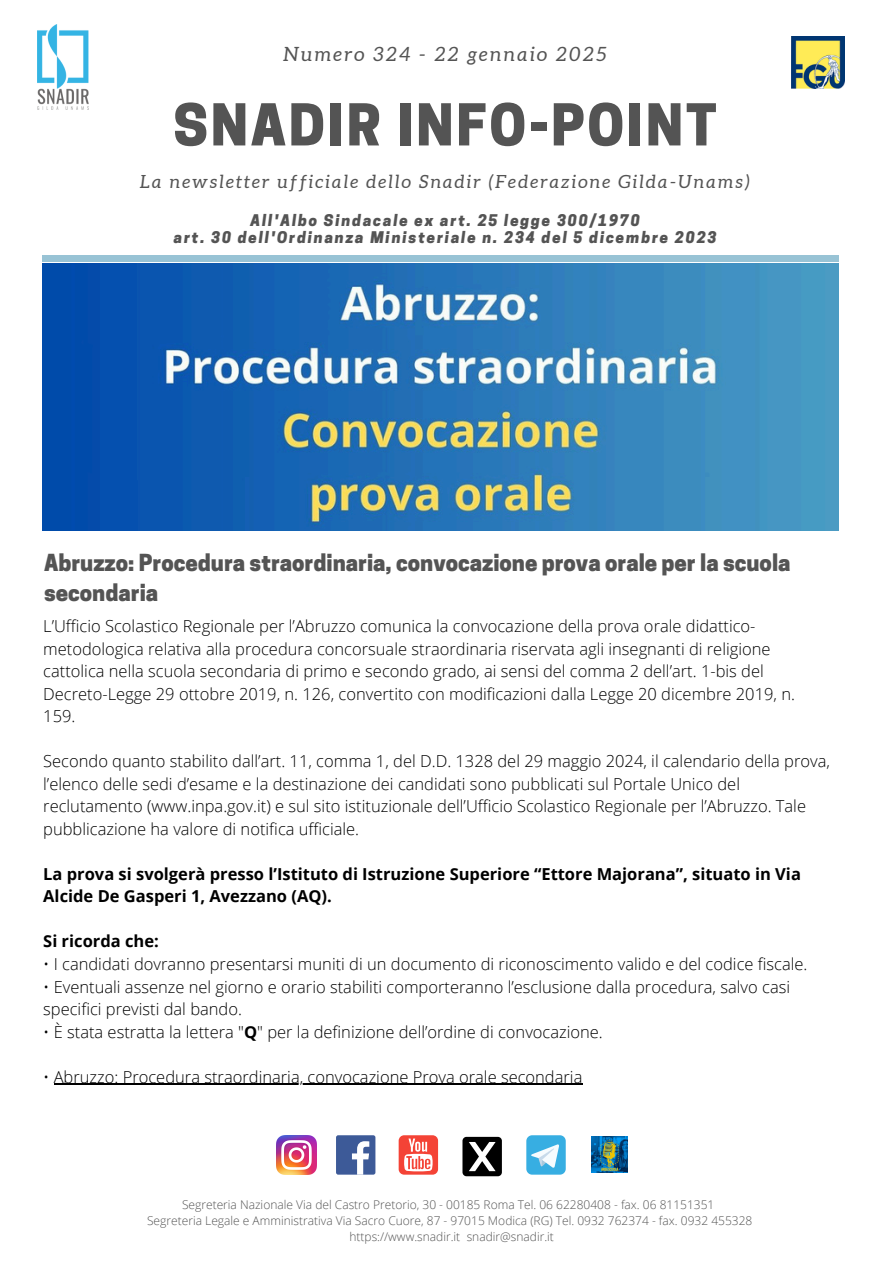
<style>
.page{position:relative;width:894px;height:1264px;background:#fff}
.page>*{position:absolute;margin:0;border:0;box-sizing:border-box;transform-origin:0 0}
.t1{font:800 54.15px "Cooper Hewitt";letter-spacing:.05em;color:#545454}
.t2{font:800 22.05px/30.3px "Cooper Hewitt";color:#545454}
.t3{font:italic 19.65px "Aleo";letter-spacing:.12em;color:#545454}
.t4{font:italic 18.15px "Aleo";letter-spacing:.12em;color:#545454}
.t5{font:300 16.5px/22.5px "Open Sans";color:#000}
.t6{font:700 16.5px/22.5px "Open Sans";color:#000}
.t7{font:italic 800 15.15px/16.8px "Cooper Hewitt";letter-spacing:.12em;color:#545454;text-align:center}
.t8{font:300 12px "Open Sans";color:#545454}
.s1{font-weight:700}
</style>
<div class="page">
<div style="left:43px;top:255px;width:795px;height:6px;background:#98c3d5"></div>
<img style="left:37px;top:25px;width:52px;height:84px">
<img style="left:791px;top:36px;width:53px;height:53px">
<img style="left:277px;top:1135px;width:39px;height:39px">
<div style="left:336px;top:1135px;width:39px;height:39px;background:#3d5a98;border-radius:2px"></div>
<svg style="left:352px;top:1141px;width:17px;height:33px"></svg>
<div style="left:398px;top:1135px;width:40px;height:39px;background:#f44336;border-radius:5px"></div>
<svg style="left:404px;top:1138px;width:28px;height:33px"></svg>
<svg style="left:526px;top:1135px;width:39px;height:39px"></svg>
<img style="left:591px;top:1136px;width:36px;height:36px">
<svg style="left:462px;top:1136px;width:39px;height:40px"></svg>
<img style="left:43px;top:264px;width:795px;height:266px">
<hr style="left:54px;top:1083px;width:528px;height:1px;background:#000">
<h5 class="t3" style="left:283px;top:43px;width:324px">Numero 324 - 22 gennaio 2025</h5>
<h5 class="t1" style="left:173px;top:105px;width:544px">SNADIR INFO-POINT</h5>
<h5 class="t4" style="left:140px;top:171px;width:611px">La newsletter ufficiale dello Snadir (Federazione Gilda-Unams)</h5>
<h4 class="t7" style="left:174px;top:214px;width:544px">All'Albo Sindacale ex art. 25 legge 300/1970<br>art. 30 dell'Ordinanza Ministeriale n. 234 del 5 dicembre 2023</h4>
<h5 class="t2" style="left:44px;top:550px;width:747px">Abruzzo: Procedura straordinaria, convocazione prova orale per la scuola secondaria</h5>
<p class="t5" style="left:43px;top:614px;width:753px">L’Ufficio Scolastico Regionale per l’Abruzzo comunica la convocazione della prova orale didattico&shy;metodologica relativa alla procedura concorsuale straordinaria riservata agli insegnanti di religione cattolica nella scuola secondaria di primo e secondo grado, ai sensi del comma 2 dell’art. 1-bis del Decreto-Legge 29 ottobre 2019, n. 126, convertito con modificazioni dalla Legge 20 dicembre 2019, n.<br>159.</p>
<p class="t5" style="left:43px;top:749px;width:788px">Secondo quanto stabilito dall’art. 11, comma 1, del D.D. 1328 del 29 maggio 2024, il calendario della prova, l’elenco delle sedi d’esame e la destinazione dei candidati sono pubblicati sul Portale Unico del reclutamento (www.inpa.gov.it) e sul sito istituzionale dell’Ufficio Scolastico Regionale per l’Abruzzo. Tale pubblicazione ha valore di notifica ufficiale.</p>
<h3 class="t6" style="left:43px;top:862px;width:759px">La prova si svolgerà presso l’Istituto di Istruzione Superiore “Ettore Majorana”, situato in Via<br>Alcide De Gasperi 1, Avezzano (AQ).</h3>
<h1 class="t6" style="left:43px;top:929px;width:117px">Si ricorda che:</h1>
<h1 class="t5" style="left:43px;top:952px;width:765px">• I candidati dovranno presentarsi muniti di un documento di riconoscimento valido e del codice fiscale.</h1>
<h1 class="t5" style="left:43px;top:974px;width:748px">• Eventuali assenze nel giorno e orario stabiliti comporteranno l’esclusione dalla procedura, salvo casi specifici previsti dal bando.</h1>
<h1 class="t5" style="left:43px;top:1019px;width:561px">• È stata estratta la lettera "<span class="s1">Q</span>" per la definizione dell’ordine di convocazione.</h1>
<h3 class="t5" style="left:43px;top:1064px;width:540px">• Abruzzo: Procedura straordinaria, convocazione Prova orale secondaria</h3>
<p class="t8" style="left:182px;top:1196px;width:533px">Segreteria Nazionale Via del Castro Pretorio, 30 - 00185 Roma Tel. 06 62280408 - fax. 06 81151351</p>
<p class="t8" style="left:147px;top:1212px;width:606px">Segreteria Legale e Amministrativa Via Sacro Cuore, 87 - 97015 Modica (RG) Tel. 0932 762374 - fax. 0932 455328</p>
<h2 class="t8" style="left:349px;top:1228px;width:206px">https://www.snadir.it snadir@snadir.it</h2>
</div>
